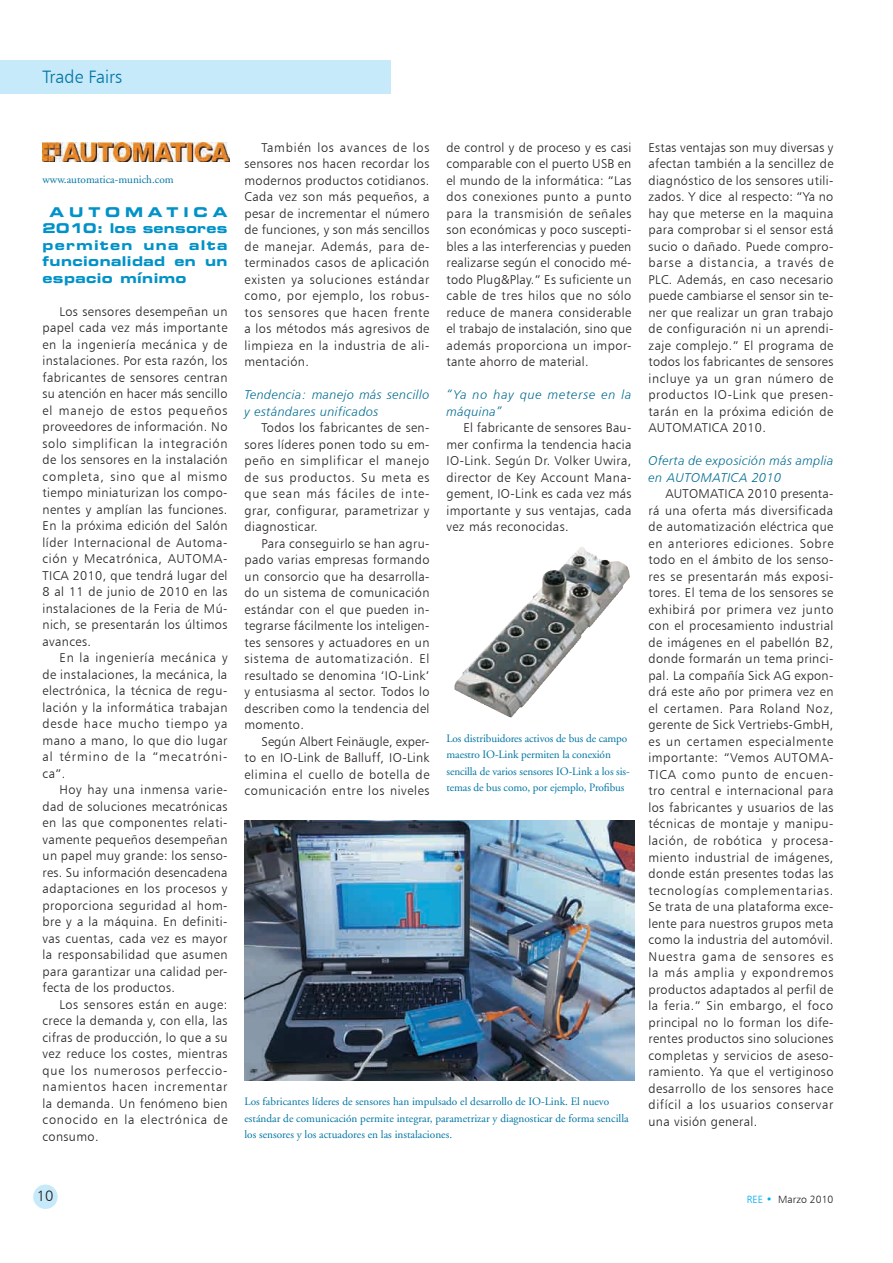
<style>
.page{position:relative;width:893px;height:1263px;background:#fff}
.page>*{position:absolute;margin:0;border:0;box-sizing:border-box;transform-origin:0 0}
.t1{font:18px "Humanist 777 BT Light B";color:#0076a3}
.t2{font:15px "Humanist 777 BT Light B";color:#231f20}
.t3{font:13.5px/16.5px "Eurostile Bold Extended Two";letter-spacing:.03em;color:#0092c8;text-align:justify}
.t4{font:12.75px/16.5px "Humanist 777 BT Light B";letter-spacing:.03em;color:#231f20;text-align:justify}
.t5{font:12.75px/16.5px "Humanist 777 BT Light Italic B";letter-spacing:.03em;color:#006c91}
.t6{font:12.75px/16.5px "Humanist 777 BT Light Italic B";letter-spacing:.06em;color:#006c91}
.t7{font:11.25px/16.5px "Adobe Garamond";color:#0076a3}
.t8{font:10.5px "Humanist 777 BT Light B";color:#231f20}
.s1{color:#00aeef}
</style>
<div class="page">
<div style="left:33px;top:1184px;width:25px;height:25px;background:#c6eafa;border-radius:50%"></div>
<div style="left:0;top:61px;width:391px;height:33px;background:#c6eafa"></div>
<img style="left:43px;top:142px;width:187px;height:19px">
<img style="left:244px;top:821px;width:391px;height:259px">
<img style="left:520px;top:579px;width:108px;height:128px">
<h1 class="t1" style="left:43px;top:65px;width:81px">Trade Fairs</h1>
<p class="t7" style="left:43px;top:171px;width:133px">www.automatica-munich.com</p>
<p class="t3" style="left:43px;top:203px;width:186px;text-indent:7px">AUTOMATICA 2010: los sensores permiten una alta funcionalidad en un espacio mínimo</p>
<p class="t4" style="left:43px;top:303px;width:187px;text-indent:17px">Los sensores desempeñan un papel cada vez más importante en la ingeniería mecánica y de instalaciones. Por esta razón, los fabricantes de sensores centran su atención en hacer más sencillo el manejo de estos pequeños proveedores de información. No solo simplifican la integración de los sensores en la instalación completa, sino que al mismo tiempo miniaturizan los compo&shy;nentes y amplían las funciones.<br>En la próxima edición del Salón líder Internacional de Automa&shy;ción y Mecatrónica, AUTOMA-TICA 2010, que tendrá lugar del 8 al 11 de junio de 2010 en las instalaciones de la Feria de Mú&shy;nich, se presentarán los últimos avances.</p>
<p class="t4" style="left:43px;top:649px;width:186px;text-indent:17px">En la ingeniería mecánica y de instalaciones, la mecánica, la electrónica, la técnica de regu&shy;lación y la informática trabajan desde hace mucho tiempo ya mano a mano, lo que dio lugar al término de la “mecatróni&shy;ca”.</p>
<p class="t4" style="left:43px;top:781px;width:186px;text-indent:17px">Hoy hay una inmensa varie&shy;dad de soluciones mecatrónicas en las que componentes relati&shy;vamente pequeños desempeñan un papel muy grande: los senso&shy;res. Su información desencadena adaptaciones en los procesos y proporciona seguridad al hom&shy;bre y a la máquina. En definiti&shy;vas cuentas, cada vez es mayor la responsabilidad que asumen para garantizar una calidad per&shy;fecta de los productos.</p>
<p class="t4" style="left:43px;top:996px;width:187px;text-indent:17px">Los sensores están en auge: crece la demanda y, con ella, las cifras de producción, lo que a su vez reduce los costes, mientras que los numerosos perfeccio&shy;namientos hacen incrementar la demanda. Un fenómeno bien conocido en la electrónica de consumo.</p>
<p class="t4" style="left:244px;top:139px;width:186px;text-indent:17px">También los avances de los sensores nos hacen recordar los modernos productos cotidianos.<br>Cada vez son más pequeños, a pesar de incrementar el número de funciones, y son más sencillos de manejar. Además, para de&shy;terminados casos de aplicación existen ya soluciones estándar como, por ejemplo, los robus&shy;tos sensores que hacen frente a los métodos más agresivos de limpieza en la industria de ali&shy;mentación.</p>
<p class="t5" style="left:244px;top:387px;width:186px">Tendencia: manejo más sencillo y estándares unificados</p>
<p class="t4" style="left:244px;top:420px;width:186px;text-indent:17px">Todos los fabricantes de sen&shy;sores líderes ponen todo su em&shy;peño en simplificar el manejo de sus productos. Su meta es que sean más fáciles de inte&shy;grar, configurar, parametrizar y diagnosticar.</p>
<p class="t4" style="left:244px;top:535px;width:186px;text-indent:17px">Para conseguirlo se han agru&shy;pado varias empresas formando un consorcio que ha desarrolla&shy;do un sistema de comunicación estándar con el que pueden in&shy;tegrarse fácilmente los inteligen&shy;tes sensores y actuadores en un sistema de automatización. El resultado se denomina ‘IO-Link’ y entusiasma al sector. Todos lo describen como la tendencia del momento.</p>
<p class="t4" style="left:244px;top:733px;width:186px;text-indent:17px">Según Albert Feinäugle, exper&shy;to en IO-Link de Balluff, IO-Link elimina el cuello de botella de comunicación entre los niveles</p>
<p class="t4" style="left:446px;top:139px;width:187px">de control y de proceso y es casi comparable con el puerto USB en el mundo de la informática: “Las dos conexiones punto a punto para la transmisión de señales son económicas y poco suscepti&shy;bles a las interferencias y pueden realizarse según el conocido mé&shy;todo Plug&amp;Play.” Es suficiente un cable de tres hilos que no sólo reduce de manera considerable el trabajo de instalación, sino que además proporciona un impor&shy;tante ahorro de material.</p>
<p class="t6" style="left:446px;top:387px;width:186px">“Ya no hay que meterse en la máquina”</p>
<p class="t4" style="left:446px;top:420px;width:187px;text-indent:17px">El fabricante de sensores Bau&shy;mer confirma la tendencia hacia IO-Link. Según Dr. Volker Uwira, director de Key Account Mana&shy;gement, IO-Link es cada vez más importante y sus ventajas, cada vez más reconocidas.</p>
<p class="t7" style="left:446px;top:730px;width:185px">Los distribuidores activos de bus de campo maestro IO-Link permiten la conexión sencilla de varios sensores IO-Link a los sis&shy;temas de bus como, por ejemplo, Profibus</p>
<p class="t7" style="left:244px;top:1093px;width:386px">Los fabricantes líderes de sensores han impulsado el desarrollo de IO-Link. El nuevo estándar de comunicación permite integrar, parametrizar y diagnosticar de forma sencilla los sensores y los actuadores en las instalaciones.</p>
<p class="t4" style="left:648px;top:139px;width:187px">Estas ventajas son muy diversas y afectan también a la sencillez de diagnóstico de los sensores utili&shy;zados. Y dice al respecto: “Ya no hay que meterse en la maquina para comprobar si el sensor está sucio o dañado. Puede compro&shy;barse a distancia, a través de PLC. Además, en caso necesario puede cambiarse el sensor sin te&shy;ner que realizar un gran trabajo de configuración ni un aprendi&shy;zaje complejo.” El programa de todos los fabricantes de sensores incluye ya un gran número de productos IO-Link que presen&shy;tarán en la próxima edición de AUTOMATICA 2010.</p>
<p class="t5" style="left:648px;top:453px;width:186px">Oferta de exposición más amplia en AUTOMATICA 2010</p>
<p class="t4" style="left:648px;top:486px;width:187px;text-indent:17px">AUTOMATICA 2010 presenta&shy;rá una oferta más diversificada de automatización eléctrica que en anteriores ediciones. Sobre todo en el ámbito de los senso&shy;res se presentarán más exposi&shy;tores. El tema de los sensores se exhibirá por primera vez junto con el procesamiento industrial de imágenes en el pabellón B2, donde formarán un tema princi&shy;pal. La compañía Sick AG expon&shy;drá este año por primera vez en el certamen. Para Roland Noz, gerente de Sick Vertriebs-GmbH, es un certamen especialmente importante: “Vemos AUTOMA-TICA como punto de encuen&shy;tro central e internacional para los fabricantes y usuarios de las técnicas de montaje y manipu&shy;lación, de robótica y procesa&shy;miento industrial de imágenes, donde están presentes todas las tecnologías complementarias.<br>Se trata de una plataforma exce&shy;lente para nuestros grupos meta como la industria del automóvil.<br>Nuestra gama de sensores es la más amplia y expondremos productos adaptados al perfil de la feria.” Sin embargo, el foco principal no lo forman los dife&shy;rentes productos sino soluciones completas y servicios de aseso&shy;ramiento. Ya que el vertiginoso desarrollo de los sensores hace difícil a los usuarios conservar una visión general.</p>
<p class="t2" style="left:37px;top:1186px;width:18px">10</p>
<p class="t8" style="left:747px;top:1193px;width:88px"><span class="s1">REE •</span> Marzo 2010</p>
</div>
